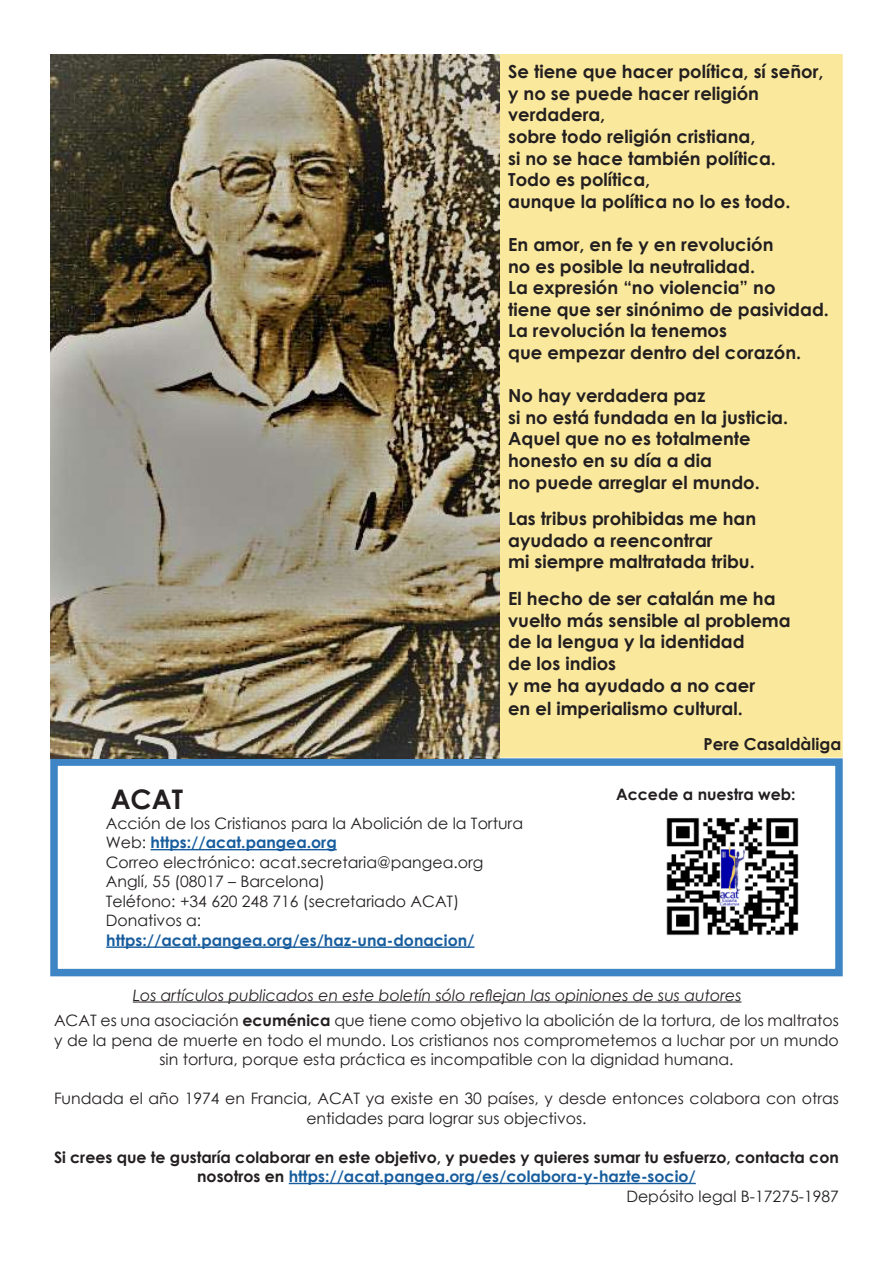
<style>
.page{position:relative;width:893px;height:1263px;background:#fff}
.page>*{position:absolute;margin:0;border:0;box-sizing:border-box;transform-origin:0 0}
.t1{font:700 27px "Century Gothic";color:#231f20}
.t2{font:700 18px/21.6px "Century Gothic";color:#231f20}
.t3{font:700 16.5px "Century Gothic";color:#231f20}
.t4{font:15.75px/19.5px "Century Gothic";color:#231f20;text-align:center}
.t5{font:700 15.75px "Century Gothic";color:#231f20}
.t6{font:700 15.75px "Century Gothic";color:#175d9e}
.t7{font:italic 15.75px "Century Gothic";color:#231f20}
.s1{font-weight:700;color:#175d9e}
.s2{font-weight:700}
.s3{color:#231f20}
</style>
<div class="page">
<hr style="left:289px;top:1183px;width:407px;height:1px;background:#175d9e">
<hr style="left:151px;top:849px;width:186px;height:1px;background:#175d9e">
<hr style="left:106px;top:946px;width:368px;height:2px;background:#175d9e">
<div style="left:50px;top:758px;width:793px;height:218px;border:8px solid #3e85c5"></div>
<hr style="left:133px;top:1001px;width:608px;height:1px;background:#231f20">
<img style="left:666px;top:818px;width:133px;height:118px">
<div style="left:500px;top:55px;width:342px;height:702px;background:#fae99d"></div>
<div style="left:500px;top:54px;width:343px;height:704px;border:2px solid #fae99d"></div>
<img style="left:50px;top:55px;width:450px;height:703px">
<p class="t2" style="left:508px;top:60px;width:317px">Se tiene que hacer política, sí señor, y no se puede hacer religión verdadera,<br>sobre todo religión cristiana,<br>si no se hace también política.<br>Todo es política,<br>aunque la política no lo es todo.</p>
<p class="t2" style="left:508px;top:233px;width:322px">En amor, en fe y en revolución<br>no es posible la neutralidad.<br>La expresión “no violencia” no<br>tiene que ser sinónimo de pasividad.<br>La revolución la tenemos<br>que empezar dentro del corazón.</p>
<p class="t2" style="left:508px;top:384px;width:282px">No hay verdadera paz<br>si no está fundada en la justicia.<br>Aquel que no es totalmente honesto en su día a dia<br>no puede arreglar el mundo.</p>
<p class="t2" style="left:508px;top:507px;width:250px">Las tribus prohibidas me han ayudado a reencontrar<br>mi siempre maltratada tribu.</p>
<p class="t2" style="left:508px;top:587px;width:284px">El hecho de ser catalán me ha vuelto más sensible al problema de la lengua y la identidad<br>de los indios<br>y me ha ayudado a no caer</p>
<p class="t2" style="left:508px;top:697px;width:236px">en el imperialismo cultural.</p>
<p class="t3" style="left:704px;top:731px;width:139px">Pere Casaldàliga</p>
<p class="t5" style="left:616px;top:782px;width:181px">Accede a nuestra web:</p>
<h1 class="t1" style="left:111px;top:779px;width:74px">ACAT</h1>
<p class="t4" style="left:106px;top:813px;width:419px;text-align:left">Acción de los Cristianos para la Abolición de la Tortura Web: <span class="s1">https://acat.pangea.org<br></span>Correo electrónico: acat.secretaria@pangea.org Anglí, 55 (08017 – Barcelona)<br>Teléfono: +34 620 248 716 (secretariado ACAT)<br>Donativos a:</p>
<p class="t6" style="left:106px;top:928px;width:370px">https://acat.pangea.org/es/haz-una-donacion/</p>
<p class="t7" style="left:133px;top:984px;width:610px">Los artículos publicados en este boletín sólo reflejan las opiniones de sus autores</p>
<p class="t4" style="left:54px;top:1010px;width:786px">ACAT es una asociación <span class="s2">ecuménica</span> que tiene como objetivo la abolición de la tortura, de los maltratos y de la pena de muerte en todo el mundo. Los cristianos nos comprometemos a luchar por un mundo sin tortura, porque esta práctica es incompatible con la dignidad humana.</p>
<p class="t4" style="left:54px;top:1088px;width:786px">Fundada el año 1974 en Francia, ACAT ya existe en 30 países, y desde entonces colabora con otras entidades para lograr sus objectivos.</p>
<p class="t5" style="left:54px;top:1145px;width:786px">Si crees que te gustaría colaborar en este objetivo, y puedes y quieres sumar tu esfuerzo, contacta con</p>
<p class="t6" style="left:197px;top:1164px;width:500px"><span class="s3">nosotros en</span> https://acat.pangea.org/es/colabora-y-hazte-socio/</p>
<p class="t4" style="left:626px;top:1186px;width:214px">Depósito legal B-17275-1987</p>
</div>
